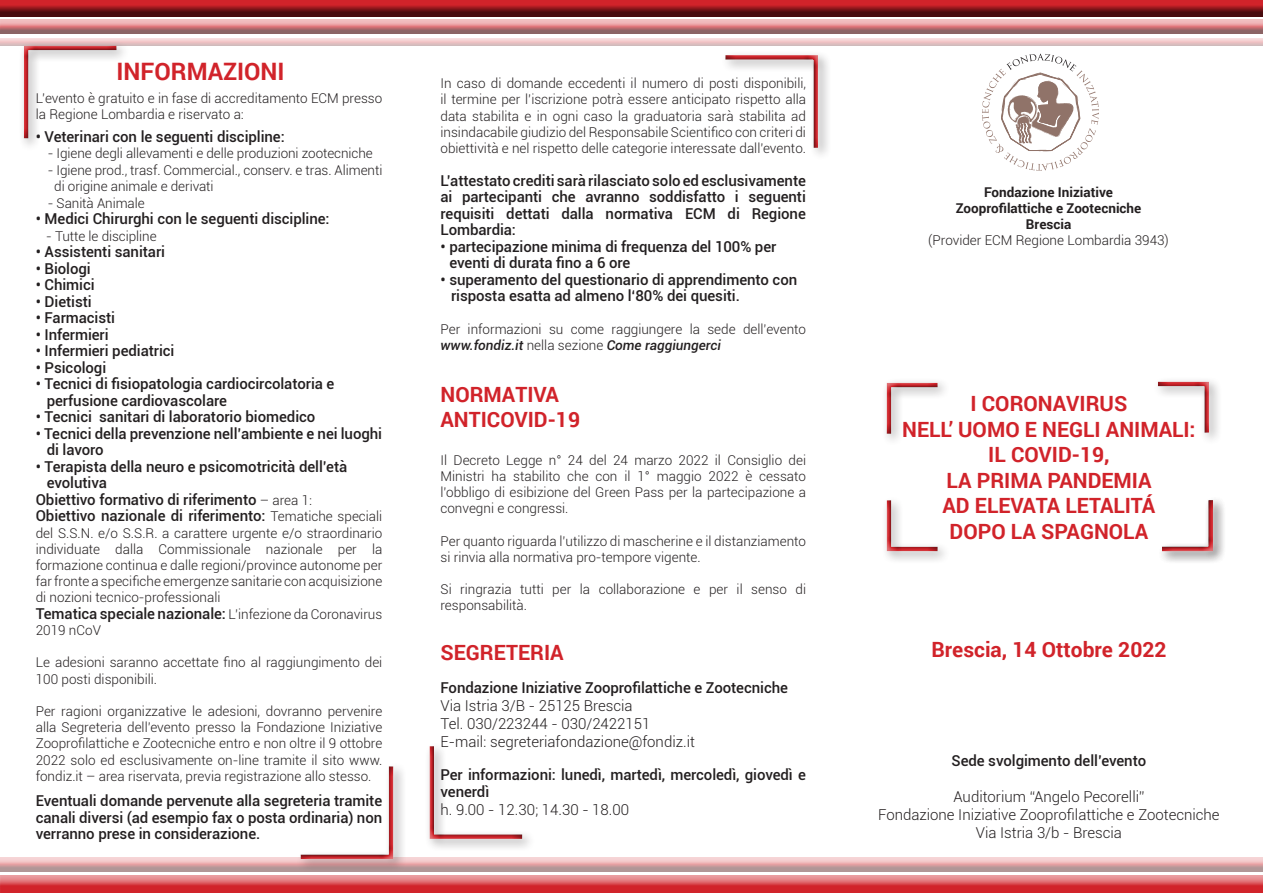
<style>
.page{position:relative;width:1263px;height:893px;background:#fff}
.page>*{position:absolute;margin:0;border:0;box-sizing:border-box;transform-origin:0 0}
.t1{font:700 24px "Roboto";color:#d1232a}
.t2{font:700 21px/25.5px "Roboto";color:#d1232a}
.t3{font:500 15px/16.5px "Roboto";letter-spacing:-.005em;color:#231f20}
.t4{font:300 15px/18px "Roboto";color:#231f20}
.t5{font:300 13.5px/16.2px "Roboto";color:#231f20}
.t6{font:700 13.5px/16.2px "Roboto";color:#231f20;text-align:center}
.s1{font-weight:300;font-size:13.5px}
.s2{font-weight:500;font-style:italic}
</style>
<div class="page">
<svg style="left:982px;top:54px;width:117px;height:117px"></svg>
<div style="left:0;top:873px;width:1263px;height:20px;background:#fff;opacity:.75"></div>
<div style="left:0;top:876px;width:1263px;height:17px;background:#231f20;opacity:.75"></div>
<div style="left:0;top:0;width:1263px;height:16px;background:#231f20;opacity:.75"></div>
<div style="left:0;top:857px;width:1263px;height:16px;background:#231f20;opacity:.75"></div>
<div style="left:0;top:18px;width:1263px;height:12px;background:#f1c0c2"></div>
<div style="left:0;top:20px;width:1263px;height:15px;background:#231f20;opacity:.75"></div>
<div style="left:0;top:37px;width:1263px;height:9px;background:#231f20;opacity:.75"></div>
<div style="left:19px;top:41px;width:111px;height:111px;background:#231f20;opacity:.41"></div>
<div style="left:22px;top:44px;width:96px;height:96px;background:#231f20;opacity:.75"></div>
<div style="left:885px;top:382px;width:54px;height:54px;background:#231f20;opacity:.75"></div>
<div style="left:1153px;top:377px;width:69px;height:69px;background:#231f20;opacity:.41"></div>
<div style="left:1156px;top:380px;width:54px;height:54px;background:#231f20;opacity:.75"></div>
<div style="left:1157px;top:495px;width:69px;height:70px;background:#231f20;opacity:.41"></div>
<div style="left:1160px;top:498px;width:54px;height:54px;background:#231f20;opacity:.75"></div>
<div style="left:882px;top:495px;width:68px;height:70px;background:#231f20;opacity:.41"></div>
<div style="left:886px;top:499px;width:54px;height:54px;background:#231f20;opacity:.75"></div>
<div style="left:296px;top:762px;width:111px;height:110px;background:#231f20;opacity:.41"></div>
<div style="left:299px;top:764px;width:96px;height:96px;background:#231f20;opacity:.75"></div>
<div style="left:425px;top:741px;width:110px;height:111px;background:#231f20;opacity:.41"></div>
<div style="left:428px;top:744px;width:96px;height:96px;background:#231f20;opacity:.75"></div>
<div style="left:721px;top:50px;width:110px;height:111px;background:#231f20;opacity:.41"></div>
<div style="left:723px;top:54px;width:96px;height:96px;background:#231f20;opacity:.75"></div>
<h1 class="t1" style="left:117px;top:55px;width:170px">INFORMAZIONI</h1>
<p class="t5" style="left:36px;top:90px;width:348px">L’evento è gratuito e in fase di accreditamento ECM presso la Regione Lombardia e riservato a:</p>
<p class="t3" style="left:36px;top:128px;width:250px">• Veterinari con le seguenti discipline:</p>
<p class="t5" style="left:48px;top:145px;width:327px">- Igiene degli allevamenti e delle produzioni zootecniche</p>
<p class="t5" style="left:54px;top:161px;width:330px;text-indent:-6px">- Igiene prod., trasf. Commercial., conserv. e tras. Alimenti di origine animale e derivati</p>
<p class="t5" style="left:48px;top:194px;width:98px">- Sanità Animale</p>
<p class="t3" style="left:36px;top:210px;width:295px">• Medici Chirurghi con le seguenti discipline:</p>
<p class="t5" style="left:46px;top:227px;width:112px">- Tutte le discipline</p>
<p class="t3" style="left:36px;top:243px;width:131px">• Assistenti sanitari</p>
<p class="t3" style="left:36px;top:260px;width:57px">• Biologi</p>
<p class="t3" style="left:36px;top:276px;width:60px">• Chimici</p>
<p class="t3" style="left:36px;top:293px;width:57px">• Dietisti</p>
<p class="t3" style="left:36px;top:309px;width:81px">• Farmacisti</p>
<p class="t3" style="left:36px;top:326px;width:74px">• Infermieri</p>
<p class="t3" style="left:36px;top:342px;width:140px">• Infermieri pediatrici</p>
<p class="t3" style="left:36px;top:359px;width:72px">• Psicologi</p>
<p class="t3" style="left:47px;top:375px;width:289px;text-indent:-11px">• Tecnici di fisiopatologia cardiocircolatoria e perfusione cardiovascolare</p>
<p class="t3" style="left:36px;top:408px;width:281px">• Tecnici sanitari di laboratorio biomedico</p>
<p class="t3" style="left:47px;top:425px;width:337px;text-indent:-11px">• Tecnici della prevenzione nell’ambiente e nei luoghi di lavoro</p>
<p class="t3" style="left:36px;top:458px;width:313px">• Terapista della neuro e psicomotricità dell’età</p>
<p class="t3" style="left:47px;top:474px;width:62px">evolutiva</p>
<p class="t3" style="left:36px;top:491px;width:278px">Obiettivo formativo di riferimento <span class="s1">– area 1:</span></p>
<p class="t3" style="left:36px;top:507px;width:348px">Obiettivo nazionale di riferimento: <span class="s1">Tematiche speciali</span></p>
<p class="t5" style="left:36px;top:524px;width:348px;text-align:justify">del S.S.N. e/o S.S.R. a carattere urgente e/o straordinario individuate dalla Commissionale nazionale per la formazione continua e dalle regioni/province autonome per far fronte a specifiche emergenze sanitarie con acquisizione di nozioni tecnico-professionali</p>
<p class="t3" style="left:36px;top:605px;width:348px">Tematica speciale nazionale: <span class="s1">L’infezione da Coronavirus</span></p>
<p class="t5" style="left:36px;top:622px;width:67px">2019 nCoV</p>
<p class="t5" style="left:36px;top:654px;width:348px">Le adesioni saranno accettate fino al raggiungimento dei<br>100 posti disponibili.</p>
<p class="t5" style="left:36px;top:703px;width:348px;text-align:justify">Per ragioni organizzative le adesioni, dovranno pervenire alla Segreteria dell’evento presso la Fondazione Iniziative Zooprofilattiche e Zootecniche entro e non oltre il 9 ottobre 2022 solo ed esclusivamente on-line tramite il sito www. fondiz.it – area riservata, previa registrazione allo stesso.</p>
<p class="t3" style="left:36px;top:792px;width:348px;text-align:justify">Eventuali domande pervenute alla segreteria tramite canali diversi (ad esempio fax o posta ordinaria) non verranno prese in considerazione.</p>
<p class="t5" style="left:440px;top:75px;width:367px;text-align:justify">In caso di domande eccedenti il numero di posti disponibili, il termine per l’iscrizione potrà essere anticipato rispetto alla data stabilita e in ogni caso la graduatoria sarà stabilita ad insindacabile giudizio del Responsabile Scientifico con criteri di obiettività e nel rispetto delle categorie interessate dall’evento.</p>
<p class="t3" style="left:440px;top:172px;width:367px;text-align:justify">L’attestato crediti sarà rilasciato solo ed esclusivamente ai partecipanti che avranno soddisfatto i seguenti requisiti dettati dalla normativa ECM di Regione Lombardia:</p>
<p class="t3" style="left:449px;top:238px;width:328px;text-indent:-9px">• partecipazione minima di frequenza del 100% per eventi di durata fino a 6 ore</p>
<p class="t3" style="left:451px;top:271px;width:348px;text-indent:-10px">• superamento del questionario di apprendimento con risposta esatta ad almeno l‘80% dei quesiti.</p>
<p class="t5" style="left:440px;top:320px;width:367px">Per informazioni su come raggiungere la sede dell’evento <span class="s2">www.fondiz.it</span> nella sezione <span class="s2">Come raggiungerci</span></p>
<h2 class="t2" style="left:440px;top:381px;width:141px">NORMATIVA<br>ANTICOVID-19</h2>
<p class="t5" style="left:440px;top:451px;width:367px;text-align:justify">Il Decreto Legge n° 24 del 24 marzo 2022 il Consiglio dei Ministri ha stabilito che con il 1° maggio 2022 è cessato l’obbligo di esibizione del Green Pass per la partecipazione a convegni e congressi.</p>
<p class="t5" style="left:440px;top:532px;width:367px">Per quanto riguarda l’utilizzo di mascherine e il distanziamento si rinvia alla normativa pro-tempore vigente.</p>
<p class="t5" style="left:440px;top:581px;width:367px">Si ringrazia tutti per la collaborazione e per il senso di responsabilità.</p>
<h2 class="t2" style="left:440px;top:639px;width:125px">SEGRETERIA</h2>
<p class="t3" style="left:440px;top:679px;width:349px">Fondazione Iniziative Zooprofilattiche e Zootecniche</p>
<p class="t4" style="left:440px;top:696px;width:256px">Via Istria 3/B - 25125 Brescia<br>Tel. 030/223244 - 030/2422151<br>E-mail: segreteriafondazione@fondiz.it</p>
<p class="t3" style="left:440px;top:766px;width:367px">Per informazioni: lunedì, martedì, mercoledì, giovedì e venerdì</p>
<p class="t4" style="left:440px;top:800px;width:190px">h. 9.00 - 12.30; 14.30 - 18.00</p>
<p class="t6" style="left:956px;top:183px;width:187px">Fondazione Iniziative<br>Zooprofilattiche e Zootecniche<br>Brescia</p>
<p class="t5" style="left:928px;top:232px;width:242px">(Provider ECM Regione Lombardia 3943)</p>
<h2 class="t2" style="left:902px;top:390px;width:295px;text-align:center">I CORONAVIRUS<br>NELL’ UOMO E NEGLI ANIMALI:<br>IL COVID-19,<br>LA PRIMA PANDEMIA<br>AD ELEVATA LETALITÁ<br>DOPO LA SPAGNOLA</h2>
<h2 class="t2" style="left:931px;top:636px;width:237px">Brescia, 14 Ottobre 2022</h2>
<p class="t3" style="left:951px;top:752px;width:196px">Sede svolgimento dell’evento</p>
<p class="t4" style="left:878px;top:787px;width:343px;text-align:center">Auditorium “Angelo Pecorelli”<br>Fondazione Iniziative Zooprofilattiche e Zootecniche<br>Via Istria 3/b - Brescia</p>
</div>
